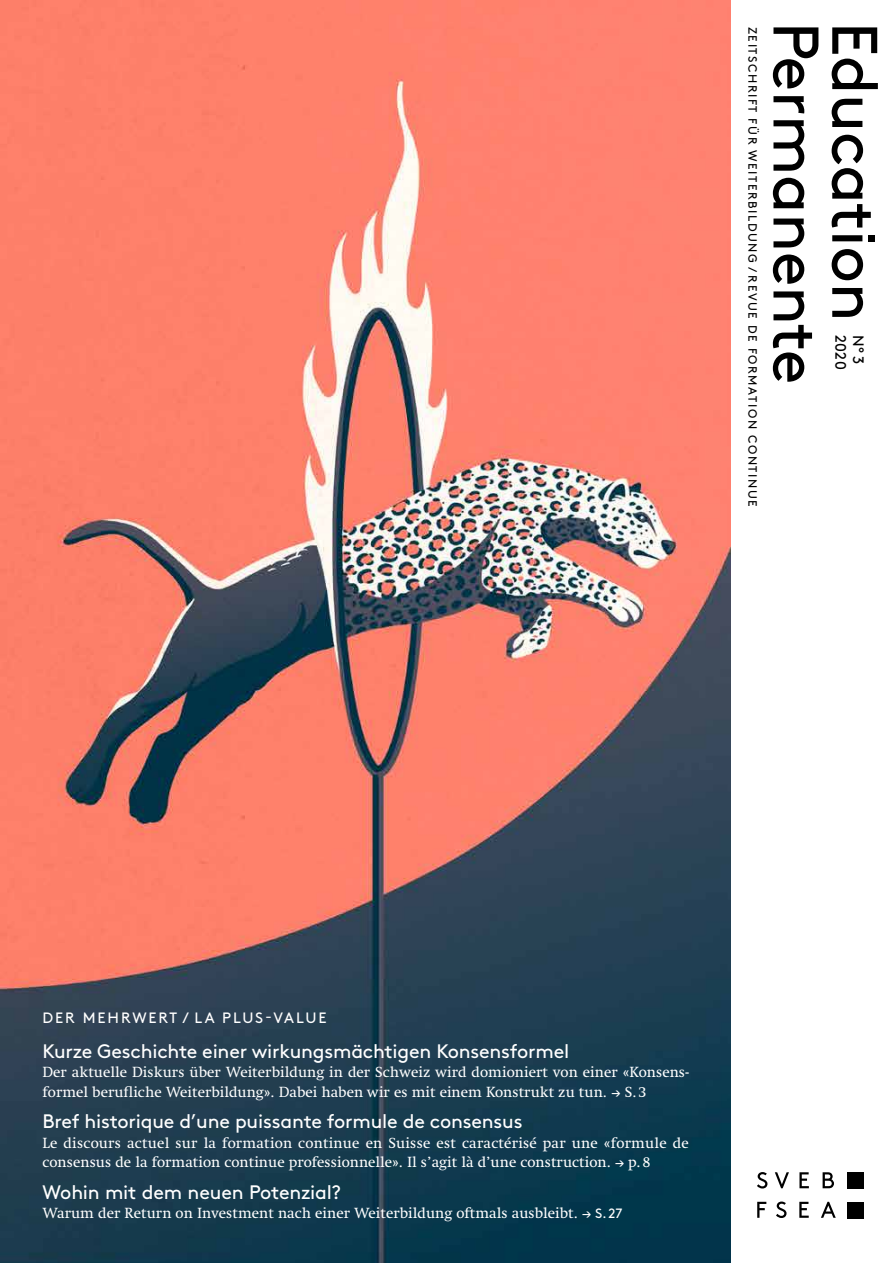
<style>
.page{position:relative;width:893px;height:1263px;background:#fff}
.page>*{position:absolute;margin:0;border:0;box-sizing:border-box;transform-origin:0 0}
.t1{font:19.5px "Brown Pro";letter-spacing:-.01em;color:#fff}
.t2{font:15.15px/17.7px "Brown Pro";color:#000}
.t3{font:15px/19.5px "Swift LT Pro";color:#fff}
.t4{font:15px "Brown Pro";letter-spacing:.13em;color:#fff}
.t5{font:12px "Brown Pro";letter-spacing:.13em;color:#000}
.s1{font-family:"Brown Pro";font-size:13.5px}
</style>
<div class="page">
<svg style="left:757px;top:1172px;width:77px;height:16px"></svg>
<svg style="left:757px;top:1201px;width:52px;height:17px"></svg>
<div style="left:848px;top:1172px;width:16px;height:16px;background:#000"></div>
<div style="left:848px;top:1202px;width:16px;height:16px;background:#000"></div>
<svg style="left:821px;top:1202px;width:15px;height:16px"></svg>
<svg style="left:773px;top:27px;width:45px;height:355px"></svg>
<svg style="left:832px;top:27px;width:46px;height:290px"></svg>
<img style="left:0;top:0;width:730px;height:1263px">
<p class="t5" style="left:762px;top:27px;width:481px;rotate:90deg">ZEITSCHRIFT FÜR WEITERBILDUNG /REVUE DE FORMATION CONTINUE</p>
<p class="t2" style="left:869px;top:335px;width:36px;rotate:90deg">N° 3<br>2020</p>
<p class="t4" style="left:43px;top:1007px;width:285px">DER MEHRWERT / LA PLUS-VALUE</p>
<h1 class="t1" style="left:43px;top:1036px;width:528px">Kurze Geschichte einer wirkungsmächtigen Konsensformel</h1>
<p class="t3" style="left:43px;top:1062px;width:648px">Der aktuelle Diskurs über Weiterbildung in der Schweiz wird domioniert von einer «Konsens&shy;formel berufliche Weiterbildung». Dabei haben wir es mit einem Konstrukt zu tun. <span class="s1">→</span> S.3</p>
<h1 class="t1" style="left:43px;top:1106px;width:482px">Bref historique d’une puissante formule de consensus</h1>
<p class="t3" style="left:43px;top:1133px;width:648px">Le discours actuel sur la formation continue en Suisse est caractérisé par une «formule de consensus de la formation continue professionnelle». Il s’agit là d’une construction. <span class="s1">→</span> p.8</p>
<h1 class="t1" style="left:43px;top:1177px;width:300px">Wohin mit dem neuen Potenzial?</h1>
<p class="t3" style="left:43px;top:1203px;width:581px">Warum der Return on Investment nach einer Weiterbildung oftmals ausbleibt. <span class="s1">→ S.27</span></p>
</div>
